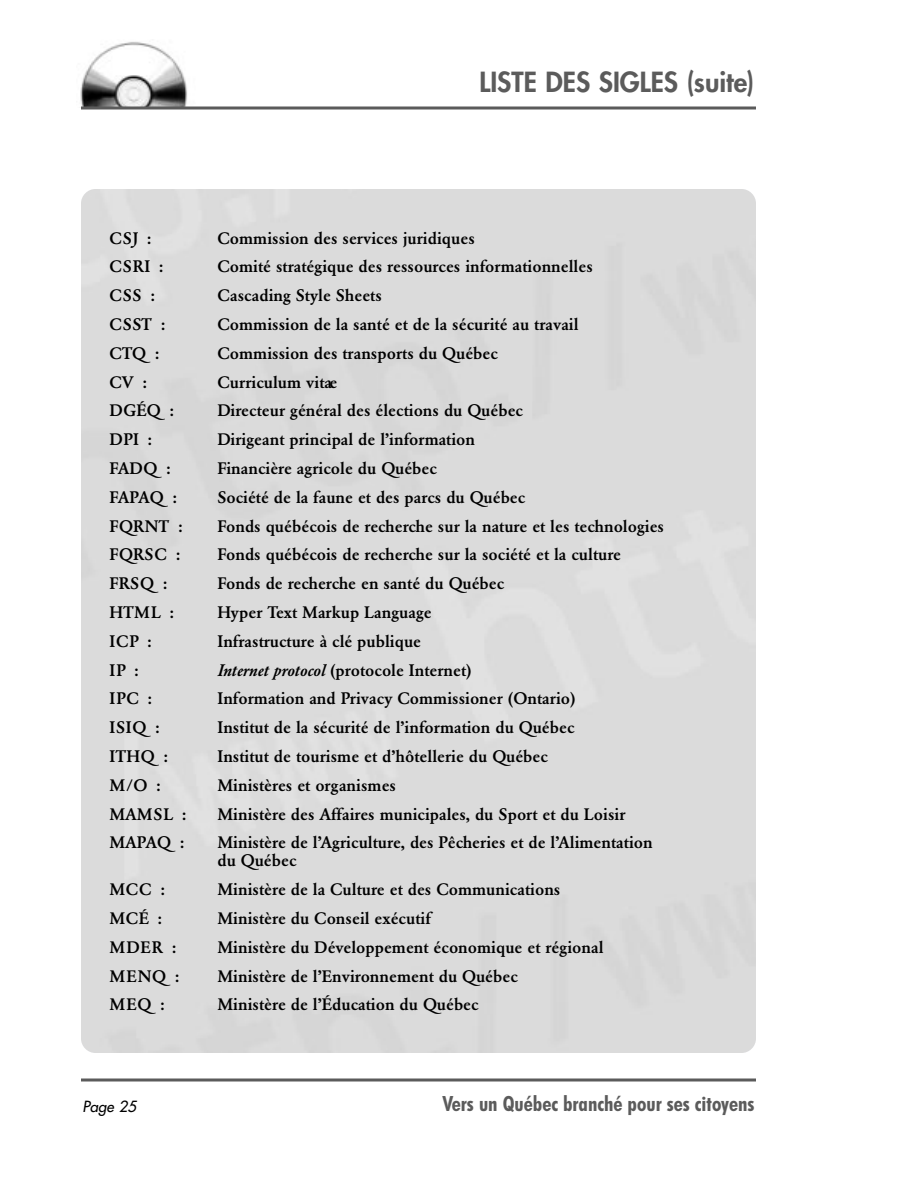
<style>
.page{position:relative;width:918px;height:1188px;background:#fff}
.page>*{position:absolute;margin:0;border:0;box-sizing:border-box;transform-origin:0 0}
.t1{font:800 27px "Futura";color:#5b5b5b}
.t2{font:700 condensed 21px "Futura BT";color:#5b5b5b}
.t3{font:500 16.5px/18px "Garamond BE";color:#000}
.t4{font:italic 15px "Futura";color:#000}
.s1{font-style:italic}
</style>
<div class="page">
<img style="left:80px;top:41px;width:107px;height:65px">
<svg style="left:81px;top:106px;width:675px;height:4px;background:#818181"></svg>
<svg style="left:81px;top:1078px;width:675px;height:4px;background:#838383"></svg>
<h1 class="t1" style="left:480px;top:70px;width:276px">LISTE DES SIGLES (suite)</h1>
<p class="t3" style="left:110px;top:230px;width:43px">CSJ :</p>
<p class="t3" style="left:218px;top:230px;width:259px">Commission des services juridiques</p>
<p class="t3" style="left:110px;top:259px;width:55px">CSRI :</p>
<p class="t3" style="left:218px;top:259px;width:377px">Comité stratégique des ressources informationnelles</p>
<p class="t3" style="left:110px;top:288px;width:47px">CSS :</p>
<p class="t3" style="left:218px;top:288px;width:166px">Cascading Style Sheets</p>
<p class="t3" style="left:110px;top:317px;width:57px">CSST :</p>
<p class="t3" style="left:218px;top:317px;width:363px">Commission de la santé et de la sécurité au travail</p>
<p class="t3" style="left:110px;top:345px;width:51px">CTQ :</p>
<p class="t3" style="left:218px;top:345px;width:282px">Commission des transports du Québec</p>
<p class="t3" style="left:110px;top:374px;width:39px">CV :</p>
<p class="t3" style="left:217px;top:374px;width:121px">Curriculum vitae</p>
<p class="t3" style="left:110px;top:403px;width:66px">DGÉQ :</p>
<p class="t3" style="left:218px;top:403px;width:307px">Directeur général des élections du Québec</p>
<p class="t3" style="left:110px;top:432px;width:44px">DPI :</p>
<p class="t3" style="left:218px;top:432px;width:259px">Dirigeant principal de l’information</p>
<p class="t3" style="left:110px;top:461px;width:63px">FADQ :</p>
<p class="t3" style="left:217px;top:461px;width:221px">Financière agricole du Québec</p>
<p class="t3" style="left:110px;top:489px;width:69px">FAPAQ :</p>
<p class="t3" style="left:217px;top:489px;width:309px">Société de la faune et des parcs du Québec</p>
<p class="t3" style="left:110px;top:518px;width:75px">FQRNT :</p>
<p class="t3" style="left:218px;top:518px;width:448px">Fonds québécois de recherche sur la nature et les technologies</p>
<p class="t3" style="left:110px;top:547px;width:72px">FQRSC :</p>
<p class="t3" style="left:218px;top:547px;width:405px">Fonds québécois de recherche sur la société et la culture</p>
<p class="t3" style="left:110px;top:576px;width:59px">FRSQ :</p>
<p class="t3" style="left:217px;top:576px;width:288px">Fonds de recherche en santé du Québec</p>
<p class="t3" style="left:110px;top:605px;width:66px">HTML :</p>
<p class="t3" style="left:218px;top:605px;width:216px">Hyper Text Markup Language</p>
<p class="t3" style="left:110px;top:633px;width:44px">ICP :</p>
<p class="t3" style="left:218px;top:633px;width:205px">Infrastructure à clé publique</p>
<p class="t3" style="left:110px;top:662px;width:31px">IP :</p>
<p class="t3" style="left:218px;top:662px;width:256px"><span class="s1">Internet protocol</span> (protocole Internet)</p>
<p class="t3" style="left:110px;top:691px;width:44px">IPC :</p>
<p class="t3" style="left:218px;top:691px;width:360px">Information and Privacy Commissioner (Ontario)</p>
<p class="t3" style="left:110px;top:720px;width:52px">ISIQ :</p>
<p class="t3" style="left:218px;top:720px;width:359px">Institut de la sécurité de l’information du Québec</p>
<p class="t3" style="left:110px;top:749px;width:60px">ITHQ :</p>
<p class="t3" style="left:218px;top:749px;width:332px">Institut de tourisme et d’hôtellerie du Québec</p>
<p class="t3" style="left:110px;top:777px;width:53px">M/O :</p>
<p class="t3" style="left:218px;top:777px;width:180px">Ministères et organismes</p>
<p class="t3" style="left:110px;top:806px;width:78px">MAMSL :</p>
<p class="t3" style="left:218px;top:806px;width:410px">Ministère des Affaires municipales, du Sport et du Loisir</p>
<p class="t3" style="left:110px;top:835px;width:76px">MAPAQ :</p>
<p class="t3" style="left:218px;top:835px;width:437px">Ministère de l’Agriculture, des Pêcheries et de l’Alimentation du Québec</p>
<p class="t3" style="left:110px;top:882px;width:57px">MCC :</p>
<p class="t3" style="left:218px;top:882px;width:344px">Ministère de la Culture et des Communications</p>
<p class="t3" style="left:110px;top:911px;width:54px">MCÉ :</p>
<p class="t3" style="left:218px;top:911px;width:215px">Ministère du Conseil exécutif</p>
<p class="t3" style="left:110px;top:939px;width:68px">MDER :</p>
<p class="t3" style="left:218px;top:939px;width:387px">Ministère du Développement économique et régional</p>
<p class="t3" style="left:110px;top:968px;width:71px">MENQ :</p>
<p class="t3" style="left:218px;top:968px;width:302px">Ministère de l’Environnement du Québec</p>
<p class="t3" style="left:110px;top:997px;width:57px">MEQ :</p>
<p class="t3" style="left:218px;top:997px;width:263px">Ministère de l’Éducation du Québec</p>
<p class="t4" style="left:82px;top:1099px;width:55px">Page 25</p>
<p class="t2" style="left:443px;top:1095px;width:313px">Vers un Québec branché pour ses citoyens</p>
</div>
